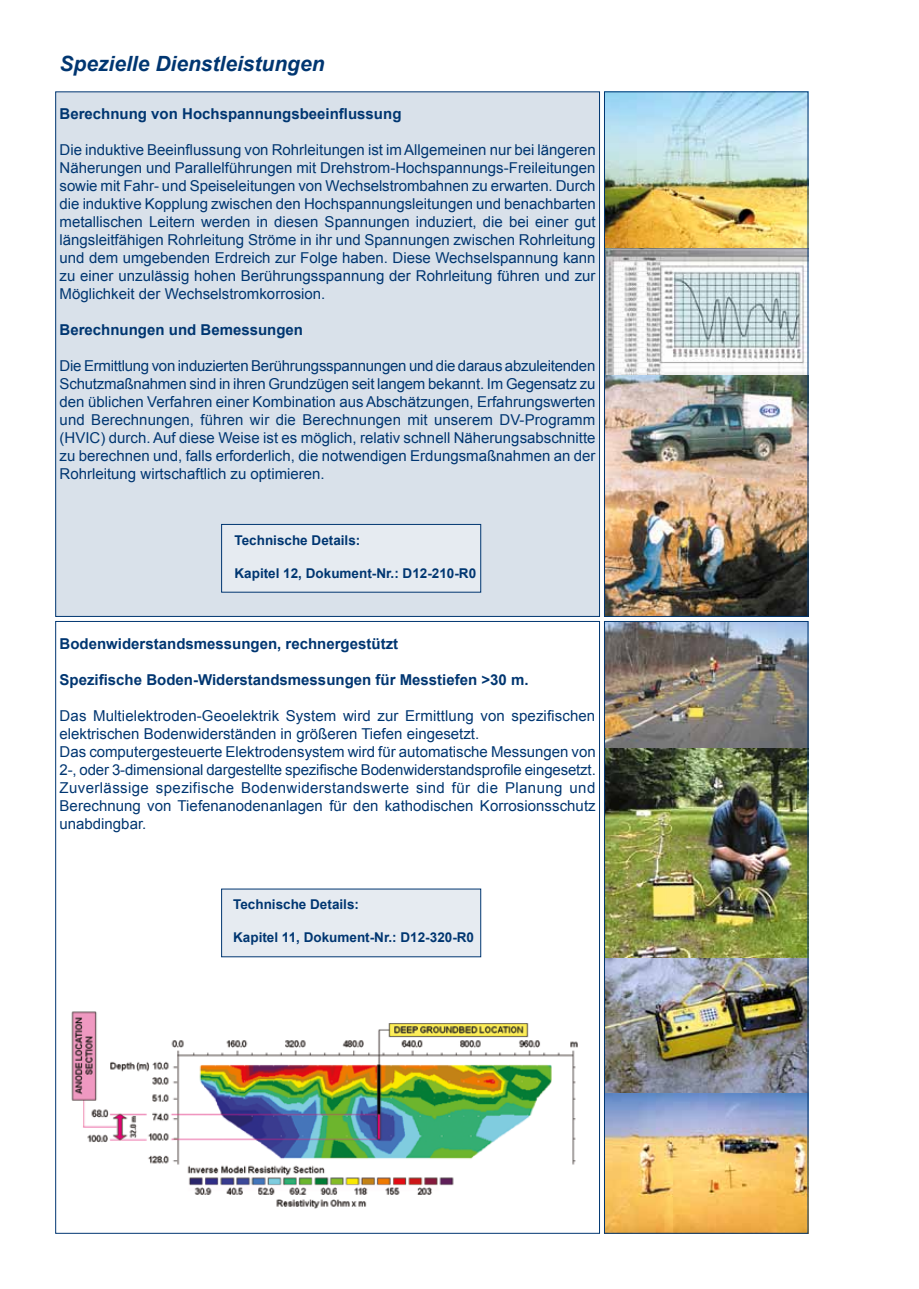
<style>
.page{position:relative;width:919px;height:1289px;background:#fff}
.page>*{position:absolute;margin:0;border:0;box-sizing:border-box;transform-origin:0 0}
.t1{font:italic 700 21px "Arial";color:#003671}
.t2{font:15px/18px "Arial";color:#003671;text-align:justify}
.t3{font:700 15px "Arial";color:#003671}
.t4{font:700 13.5px "Arial";color:#003671}
</style>
<div class="page">
<div style="left:55px;top:91px;width:545px;height:526px;background:#d9e1ea;border:1px solid #003671"></div>
<img style="left:606px;top:93px;width:200px;height:522px">
<div style="left:604px;top:91px;width:204px;height:526px;border:1px solid #003671"></div>
<img style="left:606px;top:623px;width:200px;height:608px">
<img style="left:71px;top:1011px;width:507px;height:198px">
<div style="left:604px;top:621px;width:204px;height:612px;border:1px solid #003671"></div>
<div style="left:221px;top:524px;width:260px;height:68px;background:#e6ebf1;border:1px solid #003671"></div>
<div style="left:221px;top:888px;width:260px;height:69px;background:#e6ebf1"></div>
<h1 class="t1" style="left:60px;top:49px;width:266px">Spezielle Dienstleistungen</h1>
<p class="t3" style="left:60px;top:104px;width:343px">Berechnung von Hochspannungsbeeinflussung</p>
<p class="t2" style="left:60px;top:141px;width:537px">Die induktive Beeinflussung von Rohrleitungen ist im Allgemeinen nur bei längeren Näherungen und Parallelführungen mit Drehstrom-Hochspannungs-Freileitungen sowie mit Fahr- und Speiseleitungen von Wechselstrombahnen zu erwarten. Durch die induktive Kopplung zwischen den Hochspannungsleitungen und benachbarten metallischen Leitern werden in diesen Spannungen induziert, die bei einer gut längsleitfähigen Rohrleitung Ströme in ihr und Spannungen zwischen Rohrleitung und dem umgebenden Erdreich zur Folge haben. Diese Wechselspannung kann zu einer unzulässig hohen Berührungsspannung der Rohrleitung führen und zur Möglichkeit der Wechselstromkorrosion.</p>
<p class="t3" style="left:60px;top:320px;width:245px">Berechnungen und Bemessungen</p>
<p class="t2" style="left:60px;top:357px;width:537px">Die Ermittlung von induzierten Berührungsspannungen und die daraus abzuleitenden Schutzmaßnahmen sind in ihren Grundzügen seit langem bekannt. Im Gegensatz zu den üblichen Verfahren einer Kombination aus Abschätzungen, Erfahrungswerten und Berechnungen, führen wir die Berechnungen mit unserem DV-Programm (HVIC) durch. Auf diese Weise ist es möglich, relativ schnell Näherungsabschnitte zu berechnen und, falls erforderlich, die notwendigen Erdungsmaßnahmen an der Rohrleitung wirtschaftlich zu optimieren.</p>
<p class="t4" style="left:234px;top:531px;width:127px">Technische Details:</p>
<p class="t4" style="left:234px;top:564px;width:243px">Kapitel 12, Dokument-Nr.: D12-210-R0</p>
<p class="t3" style="left:60px;top:633px;width:340px">Bodenwiderstandsmessungen, rechnergestützt</p>
<p class="t3" style="left:60px;top:669px;width:470px">Spezifische Boden-Widerstandsmessungen für Messtiefen &gt;30 m.</p>
<p class="t2" style="left:60px;top:706px;width:537px;text-align:left">Das Multielektroden-Geoelektrik System wird zur Ermittlung von spezifischen elektrischen Bodenwiderständen in größeren Tiefen eingesetzt.<br>Das computergesteuerte Elektrodensystem wird für automatische Messungen von 2-, oder 3-dimensional dargestellte spezifische Bodenwiderstandsprofile eingesetzt.<br>Zuverlässige spezifische Bodenwiderstandswerte sind für die Planung und Berechnung von Tiefenanodenanlagen für den kathodischen Korrosionsschutz unabdingbar.</p>
<p class="t4" style="left:233px;top:895px;width:127px">Technische Details:</p>
<p class="t4" style="left:233px;top:927px;width:242px">Kapitel 11, Dokument-Nr.: D12-320-R0</p>
</div>
